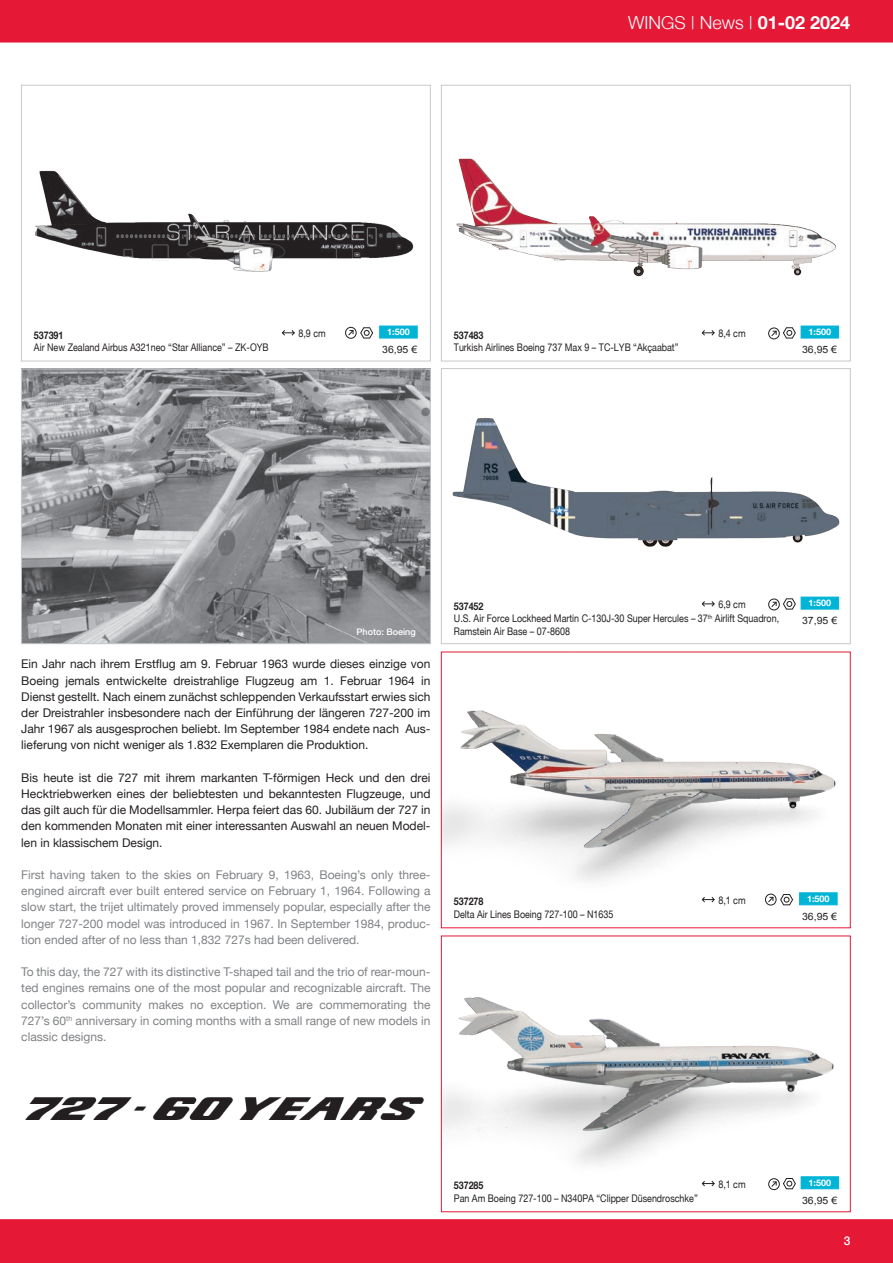
<style>
.page{position:relative;width:893px;height:1263px;background:#fff}
.page>*{position:absolute;margin:0;border:0;box-sizing:border-box;transform-origin:0 0}
.t1{font:300 18px "Helvetica Neue";color:#fff}
.t2{font:700 18px "Helvetica Neue";color:#fff}
.Fliesstext{font:12px/16.2px "Helvetica Neue";color:#231f20;text-align:justify}
.Fliesstext-2{font:12px/16.2px "Helvetica Neue";color:#808285;text-align:justify}
.t3{font:500 12px "Helvetica Neue";color:#fff}
.Artiklenummer{font:10.5px "Helvetica Neue";color:#231f20;scale:.85 1}
.Artiklenummer-2{font:700 10.5px "Helvetica Neue";letter-spacing:-.005em;color:#231f20;scale:.85 1}
.Preis_Farbe{font:10.05px "Arial";color:#231f20;scale:1.04 1}
.Dokumententitel{font:700 9px "Helvetica Neue";color:#fff}
.Produktkennzeichnung{font:500 9px "Helvetica Neue";color:#fff}
.s1{font-weight:700}
</style>
<div class="page">
<div style="left:0;top:1219px;width:893px;height:44px;background:#e51836"></div>
<div style="left:0;top:0;width:893px;height:43px;background:#e51836"></div>
<img style="left:443px;top:710px;width:395px;height:196px">
<svg style="left:701px;top:896px;width:14px;height:7px"></svg>
<img style="left:443px;top:997px;width:397px;height:194px">
<svg style="left:701px;top:1180px;width:14px;height:7px"></svg>
<img style="left:452px;top:417px;width:388px;height:194px">
<div style="left:441px;top:368px;width:409px;height:276px;border:1px solid #c7c8ca"></div>
<svg style="left:701px;top:600px;width:14px;height:7px"></svg>
<img style="left:35px;top:170px;width:383px;height:169px">
<div style="left:21px;top:85px;width:410px;height:276px;border:1px solid #c7c8ca"></div>
<svg style="left:783px;top:1177px;width:13px;height:12px"></svg>
<svg style="left:281px;top:329px;width:14px;height:7px"></svg>
<img style="left:456px;top:158px;width:384px;height:182px">
<div style="left:441px;top:85px;width:409px;height:276px;border:1px solid #c7c8ca"></div>
<svg style="left:783px;top:598px;width:13px;height:12px"></svg>
<svg style="left:701px;top:329px;width:14px;height:7px"></svg>
<svg style="left:783px;top:327px;width:13px;height:12px"></svg>
<div style="left:765px;top:894px;width:11px;height:11px;border:1px solid #231f20;border-radius:50%"></div>
<svg style="left:767px;top:896px;width:7px;height:7px"></svg>
<div style="left:768px;top:1178px;width:12px;height:12px;border:1px solid #231f20;border-radius:50%"></div>
<svg style="left:771px;top:1181px;width:6px;height:6px"></svg>
<div style="left:768px;top:599px;width:12px;height:11px;border:1px solid #231f20;border-radius:50%"></div>
<svg style="left:771px;top:601px;width:6px;height:7px"></svg>
<div style="left:801px;top:1176px;width:38px;height:13px;background:#00b4d6;border:1px solid #00b4d6"></div>
<div style="left:345px;top:327px;width:12px;height:12px;border:1px solid #231f20;border-radius:50%"></div>
<svg style="left:347px;top:329px;width:7px;height:7px"></svg>
<div style="left:768px;top:328px;width:12px;height:11px;border:1px solid #231f20;border-radius:50%"></div>
<svg style="left:771px;top:330px;width:6px;height:7px"></svg>
<div style="left:801px;top:597px;width:38px;height:12px;background:#00b4d6"></div>
<div style="left:801px;top:326px;width:38px;height:12px;background:#00b4d6"></div>
<img style="left:23px;top:371px;width:406px;height:271px">
<div style="left:21px;top:369px;width:410px;height:275px;border:1px solid #c7c8ca"></div>
<img style="left:25px;top:1097px;width:399px;height:24px">
<svg style="left:780px;top:893px;width:13px;height:12px"></svg>
<div style="left:799px;top:892px;width:38px;height:13px;background:#00b4d6;border:1px solid #00b4d6"></div>
<svg style="left:360px;top:327px;width:13px;height:12px"></svg>
<div style="left:379px;top:326px;width:39px;height:12px;background:#00b4d6;border:1px solid #00b4d6"></div>
<h1 class="t2" style="left:768px;top:10px;width:39px">3 4</h1>
<h1 class="t2" style="left:840px;top:10px;width:12px">3</h1>
<h1 class="t1" style="left:628px;top:12px;width:224px">WINGS | News | <span class="s1">01-02 2024</span></h1>
<p class="Artiklenummer-2" style="left:34px;top:328px;width:36px">537391</p>
<p class="Artiklenummer" style="left:34px;top:341px;width:278px">Air New Zealand Airbus A321neo “Star Alliance” – ZK-OYB</p>
<p class="Dokumententitel" style="left:387px;top:326px;width:24px">1:500</p>
<p class="Dokumententitel" style="left:809px;top:326px;width:24px">1:500</p>
<p class="Artiklenummer" style="left:298px;top:327px;width:34px">8,9 cm</p>
<p class="Artiklenummer-2" style="left:454px;top:328px;width:36px">537483</p>
<p class="Artiklenummer" style="left:454px;top:341px;width:266px">Turkish Airlines Boeing 737 Max 9 – TC-LYB “Akçaabat”</p>
<p class="Artiklenummer" style="left:718px;top:327px;width:34px">8,4 cm</p>
<p class="Preis_Farbe" style="left:382px;top:343px;width:35px">36,95 €</p>
<p class="Preis_Farbe" style="left:802px;top:343px;width:35px">36,95 €</p>
<p class="Produktkennzeichnung" style="left:357px;top:626px;width:61px">Photo: Boeing</p>
<p class="Artiklenummer" style="left:718px;top:598px;width:34px">6,9 cm</p>
<p class="Artiklenummer-2" style="left:454px;top:599px;width:36px">537452</p>
<p class="Artiklenummer" style="left:454px;top:612px;width:384px">U.S. Air Force Lockheed Martin C-130J-30 Super Hercules – 37<sup>th</sup> Airlift Squadron,</p>
<p class="Artiklenummer" style="left:454px;top:625px;width:138px">Ramstein Air Base – 07-8608</p>
<p class="Dokumententitel" style="left:809px;top:597px;width:24px">1:500</p>
<p class="Preis_Farbe" style="left:802px;top:614px;width:35px">37,95 €</p>
<p class="Fliesstext" style="left:21px;top:657px;width:411px">Ein Jahr nach ihrem Erstflug am 9. Februar 1963 wurde dieses einzige von Boeing jemals entwickelte dreistrahlige Flugzeug am 1. Februar 1964 in Dienst gestellt. Nach einem zunächst schleppenden Verkaufsstart erwies sich der Dreistrahler insbesondere nach der Einführung der längeren 727-200 im Jahr 1967 als ausgesprochen beliebt. Im September 1984 endete nach Aus&shy;lieferung von nicht weniger als 1.832 Exemplaren die Produktion.</p>
<p class="Fliesstext" style="left:21px;top:770px;width:411px">Bis heute ist die 727 mit ihrem markanten T-förmigen Heck und den drei Hecktriebwerken eines der beliebtesten und bekanntesten Flugzeuge, und das gilt auch für die Modellsammler. Herpa feiert das 60. Jubiläum der 727 in den kommenden Monaten mit einer interessanten Auswahl an neuen Model&shy;len in klassischem Design.</p>
<p class="Fliesstext-2" style="left:21px;top:867px;width:411px">First having taken to the skies on February 9, 1963, Boeing’s only three&shy;engined aircraft ever built entered service on February 1, 1964. Following a slow start, the trijet ultimately proved immensely popular, especially after the longer 727-200 model was introduced in 1967. In September 1984, produc&shy;tion ended after of no less than 1,832 727s had been delivered.</p>
<p class="Fliesstext-2" style="left:21px;top:964px;width:411px">To this day, the 727 with its distinctive T-shaped tail and the trio of rear-moun&shy;ted engines remains one of the most popular and recognizable aircraft. The collector’s community makes no exception. We are commemorating the 727’s 60<sup>th</sup> anniversary in coming months with a small range of new models in classic designs.</p>
<p class="Artiklenummer-2" style="left:454px;top:895px;width:36px">537278</p>
<p class="Artiklenummer" style="left:454px;top:908px;width:189px">Delta Air Lines Boeing 727-100 – N1635</p>
<p class="Artiklenummer" style="left:718px;top:894px;width:34px">8,1 cm</p>
<p class="Artiklenummer-2" style="left:454px;top:1179px;width:36px">537285</p>
<p class="Artiklenummer" style="left:454px;top:1192px;width:288px">Pan Am Boeing 727-100 – N340PA “Clipper Düsendroschke”</p>
<p class="Artiklenummer" style="left:718px;top:1178px;width:34px">8,1 cm</p>
<p class="Dokumententitel" style="left:807px;top:893px;width:24px">1:500</p>
<p class="Preis_Farbe" style="left:802px;top:910px;width:35px">36,95 €</p>
<p class="Dokumententitel" style="left:809px;top:1177px;width:24px">1:500</p>
<p class="Preis_Farbe" style="left:802px;top:1194px;width:35px">36,95 €</p>
<p class="t3" style="left:844px;top:1233px;width:8px">3</p>
</div>
